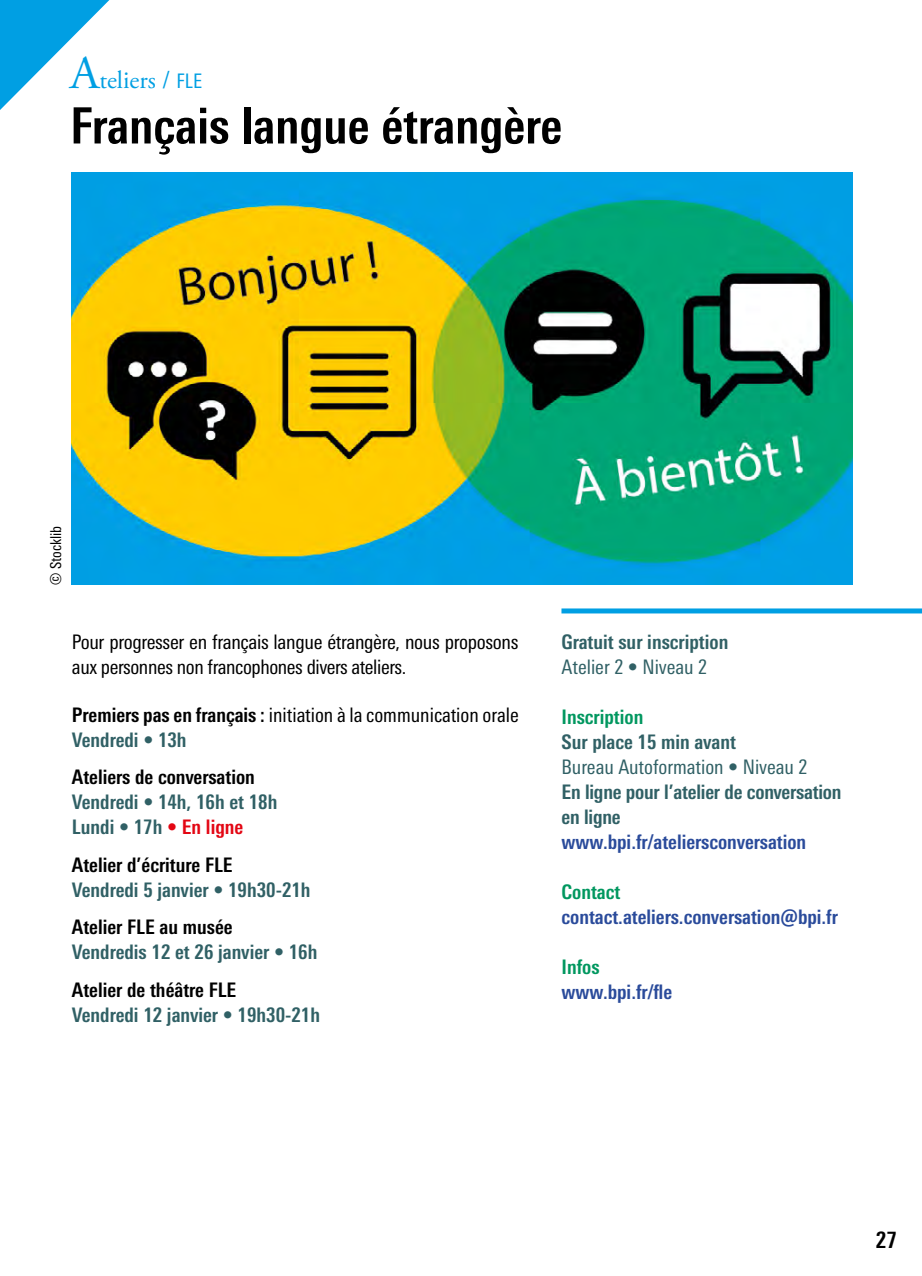
<style>
.page{position:relative;width:922px;height:1276px;background:#fff}
.page>*{position:absolute;margin:0;border:0;box-sizing:border-box;transform-origin:0 0}
.t1{font:700 condensed 50px "Univers Next Pro";color:#000}
.t2{font:25px "Adobe Garamond Pro";color:#009fe3}
.t3{font:700 condensed 22.5px "Univers Next Pro";color:#000}
.t4{font:700 condensed 20px/25px "Univers Next Pro";color:#306065}
.t5{font:condensed 20px/25px "Univers Next Pro";letter-spacing:-.015em;color:#000}
.t6{font:700 condensed 20px "Univers Next Pro";color:#2a4b9b}
.t7{font:700 condensed 20px "Univers Next Pro";color:#000}
.t8{font:condensed 20px "Univers Next Pro";color:#306065}
.t9{font:700 condensed 20px "Univers Next Pro";color:#00975f}
.t10{font:condensed 15px "Univers Next Pro";color:#000}
.s1{font-size:47px}
.s2{font-family:"Univers Next Pro";font-stretch:condensed;font-size:20px}
.s3{font-weight:700}
.s4{font-weight:700;color:#306065}
.s5{color:#e30613}
</style>
<div class="page">
<svg style="left:0;top:0;width:109px;height:110px"></svg>
<img style="left:71px;top:173px;width:781px;height:412px">
<div style="left:561px;top:608px;width:360px;height:5px;background:#009fe3"></div>
<p class="t2" style="left:70px;top:65px;width:134px"><span class="s1">A</span>teliers / <span class="s2">FLE</span></p>
<h1 class="t1" style="left:70px;top:96px;width:493px">Français langue étrangère</h1>
<p class="t10" style="left:47px;top:585px;width:61px;rotate:-90deg">© Stocklib</p>
<p class="t5" style="left:72px;top:629px;width:448px">Pour progresser en français langue étrangère, nous proposons aux personnes non francophones divers ateliers.</p>
<p class="t5" style="left:72px;top:702px;width:448px"><span class="s3">Premiers pas en français :</span> initiation à la communication orale<br><span class="s4">Vendredi • 13h</span></p>
<p class="t7" style="left:72px;top:765px;width:184px">Ateliers de conversation</p>
<p class="t4" style="left:72px;top:789px;width:207px">Vendredi • 14h, 16h et 18h<br>Lundi • 17h <span class="s5">• En ligne</span></p>
<p class="t7" style="left:72px;top:853px;width:162px">Atelier d’écriture FLE</p>
<p class="t4" style="left:72px;top:877px;width:240px">Vendredi 5 janvier • 19h30-21h</p>
<p class="t7" style="left:72px;top:915px;width:162px">Atelier FLE au musée</p>
<p class="t4" style="left:72px;top:939px;width:247px">Vendredis 12 et 26 janvier • 16h</p>
<p class="t7" style="left:72px;top:978px;width:166px">Atelier de théâtre FLE</p>
<p class="t4" style="left:72px;top:1002px;width:249px">Vendredi 12 janvier • 19h30-21h</p>
<p class="t4" style="left:561px;top:629px;width:168px">Gratuit sur inscription</p>
<p class="t8" style="left:561px;top:655px;width:147px">Atelier 2 • Niveau 2</p>
<p class="t9" style="left:561px;top:705px;width:83px">Inscription</p>
<p class="t4" style="left:561px;top:729px;width:176px">Sur place 15 min avant</p>
<p class="t8" style="left:561px;top:755px;width:247px">Bureau Autoformation • Niveau 2</p>
<p class="t4" style="left:561px;top:779px;width:281px">En ligne pour l’atelier de conversation en ligne</p>
<p class="t6" style="left:561px;top:830px;width:246px">www.bpi.fr/ateliersconversation</p>
<p class="t9" style="left:561px;top:880px;width:60px">Contact</p>
<p class="t6" style="left:561px;top:905px;width:278px">contact.ateliers.conversation@bpi.fr</p>
<p class="t9" style="left:561px;top:955px;width:40px">Infos</p>
<p class="t6" style="left:561px;top:980px;width:112px">www.bpi.fr/fle</p>
<p class="t3" style="left:875px;top:1226px;width:23px">27</p>
</div>
